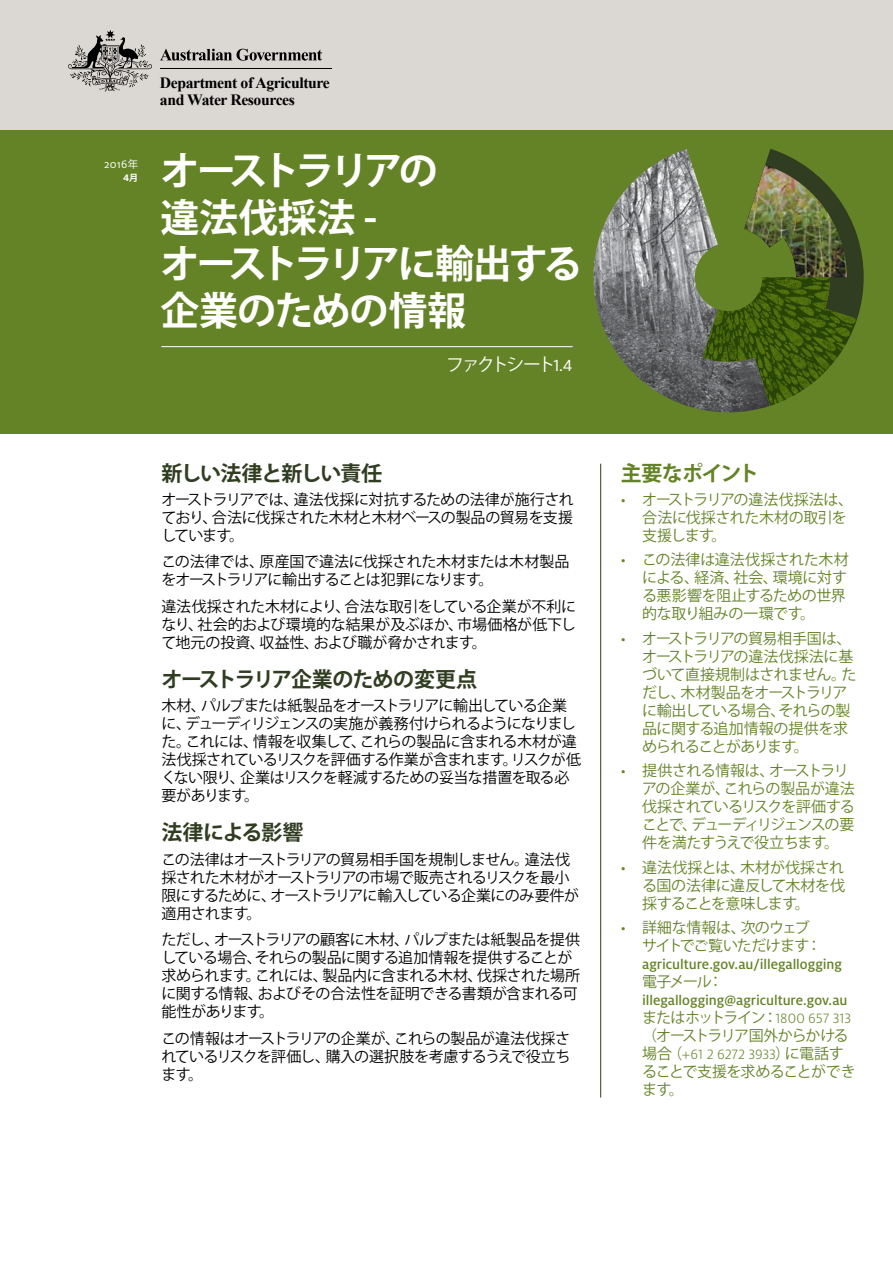
<style>
.page{position:relative;width:893px;height:1263px;background:#fff}
.page>*{position:absolute;margin:0;border:0;box-sizing:border-box;transform-origin:0 0}
.t1{font:700 39px/46.5px "Koz Go Pro";letter-spacing:-.07em;color:#fff}
.t2{font:700 21px "Koz Go Pro";letter-spacing:-.045em;color:#303d21}
.t3{font:700 21px "Koz Go Pro";letter-spacing:-.06em;color:#648326}
.t4{font:17.85px "Koz Go Pro";letter-spacing:-.14em;color:#fff}
.t5{font:700 15.75px/17.7px "Times New Roman";letter-spacing:-.025em;color:#000}
.t6{font:15px/18px "Koz Go Pro";letter-spacing:-.04em;color:#000}
.t7{font:15px/18px "Koz Go Pro";letter-spacing:-.04em;color:#648326}
.t8{font:500 15px "Milo Pro";letter-spacing:-.005em;color:#648326}
.t9{font:15px/18px "Koz Go Pro";letter-spacing:-.015em;color:#648326}
.t10{font:15px/18px "Koz Go Pro";letter-spacing:-.085em;color:#648326}
.t11{font:300 15px "Milo Pro";letter-spacing:.01em;color:#648326}
.t12{font:12px "Milo Pro";color:#fff}
.t13{font:700 10.5px "Milo Pro";color:#fff}
.s1{font-family:"Koz Go Pro";font-size:10.5px}
.s2{font-family:"Koz Go Pro";font-size:9px}
.s3{font-family:"Milo Pro"}
.s4{font-family:"Milo Pro";font-weight:300}
.s5{font-family:"Koz Go Pro";font-weight:400}
</style>
<div class="page">
<div style="left:0;top:0;width:893px;height:130px;background:#dbd7d3"></div>
<div style="left:0;top:130px;width:893px;height:304px;background:#648326"></div>
<hr style="left:600px;top:464px;width:1px;height:633px;background:#303d21">
<svg style="left:160px;top:49px;width:162px;height:12px"></svg>
<hr style="left:160px;top:68px;width:171px;height:1px;background:#000">
<svg style="left:68px;top:30px;width:84px;height:61px"></svg>
<img style="left:593px;top:149px;width:176px;height:263px">
<img style="left:702px;top:149px;width:162px;height:170px">
<img style="left:702px;top:277px;width:155px;height:129px">
<hr style="left:161px;top:346px;width:412px;height:1px;background:#fff">
<p class="t12" style="left:104px;top:158px;width:36px">2016<span class="s1">年</span></p>
<p class="t13" style="left:123px;top:171px;width:17px">4<span class="s2">月</span></p>
<p class="t5" style="left:160px;top:73px;width:171px">Department of Agriculture and Water Resources</p>
<h1 class="t1" style="left:161px;top:150px;width:423px">オーストラリアの<br>違法伐採法 -<br>オーストラリアに輸出する企業のための情報</h1>
<p class="t4" style="left:446px;top:353px;width:128px">ファクトシート<span class="s3">1.4</span></p>
<h2 class="t2" style="left:161px;top:459px;width:222px">新しい法律と新しい責任</h2>
<p class="t6" style="left:161px;top:491px;width:414px;text-align:justify">オーストラリアでは、違法伐採に対抗するための法律が施行されており、合法に伐採された木材と木材ベースの製品の貿易を支援しています。</p>
<p class="t6" style="left:161px;top:553px;width:410px">この法律では、原産国で違法に伐採された木材または木材製品をオーストラリアに輸出することは犯罪になります。</p>
<p class="t6" style="left:161px;top:598px;width:416px;text-align:justify">違法伐採された木材により、合法な取引をしている企業が不利になり、社会的および環境的な結果が及ぶほか、市場価格が低下して地元の投資、収益性、および職が脅かされます。</p>
<h2 class="t2" style="left:161px;top:666px;width:317px">オーストラリア企業のための変更点</h2>
<p class="t6" style="left:161px;top:697px;width:421px">木材、パルプまたは紙製品をオーストラリアに輸出している企業に、デューディリジェンスの実施が義務付けられるようになりました。これには、情報を収集して、これらの製品に含まれる木材が違法伐採されているリスクを評価する作業が含まれます。リスクが低くない限り、企業はリスクを軽減するための妥当な措置を取る必要があります。</p>
<h2 class="t2" style="left:161px;top:819px;width:144px">法律による影響</h2>
<p class="t6" style="left:161px;top:850px;width:419px">この法律はオーストラリアの貿易相手国を規制しません。違法伐採された木材がオーストラリアの市場で販売されるリスクを最小限にするために、オーストラリアに輸入している企業にのみ要件が適用されます。</p>
<p class="t6" style="left:161px;top:931px;width:420px">ただし、オーストラリアの顧客に木材、パルプまたは紙製品を提供している場合、それらの製品に関する追加情報を提供することが求められます。これには、製品内に含まれる木材、伐採された場所に関する情報、およびその合法性を証明できる書類が含まれる可能性があります。</p>
<p class="t6" style="left:161px;top:1029px;width:411px;text-align:justify">この情報はオーストラリアの企業が、これらの製品が違法伐採されているリスクを評価し、購入の選択肢を考慮するうえで役立ちます。</p>
<h2 class="t3" style="left:621px;top:459px;width:140px">主要なポイント</h2>
<p class="t7" style="left:642px;top:491px;width:213px;text-indent:-21px"><span class="s4">•</span> オーストラリアの違法伐採法は、合法に伐採された木材の取引を支援します。</p>
<p class="t9" style="left:642px;top:551px;width:208px;text-indent:-21px"><span class="s4">•</span> この法律は違法伐採された木材による、経済、社会、環境に対する悪影響を阻止するための世界的な取り組みの一環です。</p>
<p class="t7" style="left:642px;top:630px;width:216px;text-indent:-21px"><span class="s4">•</span> オーストラリアの貿易相手国は、オーストラリアの違法伐採法に基づいて直接規制はされません。ただし、木材製品をオーストラリアに輸出している場合、それらの製品に関する追加情報の提供を求められることがあります。</p>
<p class="t7" style="left:642px;top:762px;width:214px;text-indent:-21px"><span class="s4">•</span> 提供される情報は、オーストラリアの企業が、これらの製品が違法伐採されているリスクを評価することで、デューディリジェンスの要件を満たすうえで役立ちます。</p>
<p class="t7" style="left:642px;top:858px;width:205px;text-align:justify;text-indent:-21px"><span class="s4">•</span> 違法伐採とは、木材が伐採される国の法律に違反して木材を伐採することを意味します。</p>
<p class="t7" style="left:642px;top:919px;width:181px;text-indent:-21px"><span class="s4">•</span> 詳細な情報は、次のウェブサイトでご覧いただけます：</p>
<p class="t8" style="left:642px;top:956px;width:202px">agriculture.gov.au/illegallogging</p>
<p class="t7" style="left:642px;top:973px;width:83px">電子メール：</p>
<p class="t8" style="left:642px;top:992px;width:207px">illegallogging@agriculture.gov.au</p>
<p class="t10" style="left:642px;top:1009px;width:210px">またはホットライン：<span class="s4">1800 657 313</span>（オーストラリア国外からかける</p>
<p class="t11" style="left:642px;top:1046px;width:203px"><span class="s5">場合（</span>+61 2 6272 3933<span class="s5">）に電話す</span></p>
<p class="t7" style="left:642px;top:1063px;width:215px">ることで支援を求めることができます。</p>
</div>
